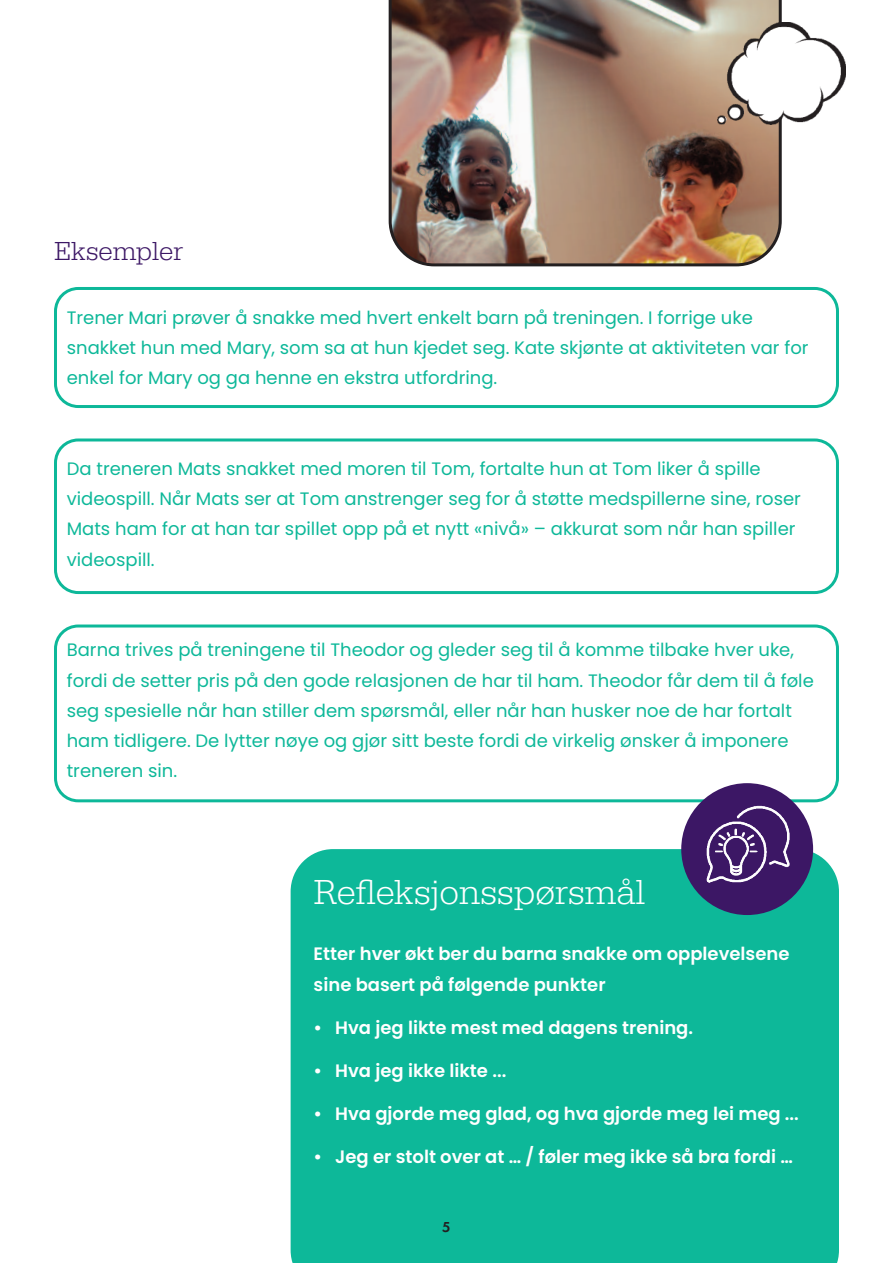
<style>
.page{position:relative;width:893px;height:1263px;background:#fff}
.page>*{position:absolute;margin:0;border:0;box-sizing:border-box;transform-origin:0 0}
.t1{font:300 36px "Egyptienne URW";color:#fff}
.t2{font:300 27px "Egyptienne URW";color:#3c1765}
.t3{font:18px/30.3px "Poppins";color:#0db899}
.t4{font:600 18px/30.3px "Poppins";color:#fff}
.t5{font:600 15px "Futura T";color:#231f20}
</style>
<div class="page">
<img style="left:389px;top:0;width:393px;height:266px">
<div style="left:291px;top:849px;width:548px;height:414px;background:#0db899"></div>
<svg style="left:54px;top:287px;width:785px;height:121px"></svg>
<svg style="left:54px;top:438px;width:785px;height:156px"></svg>
<svg style="left:54px;top:624px;width:785px;height:178px"></svg>
<div style="left:681px;top:783px;width:132px;height:132px;background:#3c1765;border-radius:50%"></div>
<img style="left:706px;top:805px;width:84px;height:78px">
<img style="left:718px;top:22px;width:128px;height:103px">
<h2 class="t2" style="left:54px;top:235px;width:131px">Eksempler</h2>
<p class="t3" style="left:67px;top:302px;width:743px">Trener Mari prøver å snakke med hvert enkelt barn på treningen. I forrige uke snakket hun med Mary, som sa at hun kjedet seg. Kate skjønte at aktiviteten var for enkel for Mary og ga henne en ekstra utfordring.</p>
<p class="t3" style="left:67px;top:453px;width:736px">Da treneren Mats snakket med moren til Tom, fortalte hun at Tom liker å spille videospill. Når Mats ser at Tom anstrenger seg for å støtte medspillerne sine, roser Mats ham for at han tar spillet opp på et nytt «nivå» – akkurat som når han spiller videospill.</p>
<p class="t3" style="left:67px;top:635px;width:749px">Barna trives på treningene til Theodor og gleder seg til å komme tilbake hver uke, fordi de setter pris på den gode relasjonen de har til ham. Theodor får dem til å føle seg spesielle når han stiller dem spørsmål, eller når han husker noe de har fortalt ham tidligere. De lytter nøye og gjør sitt beste fordi de virkelig ønsker å imponere treneren sin.</p>
<h1 class="t1" style="left:314px;top:870px;width:333px">Refleksjonsspørsmål</h1>
<p class="t4" style="left:314px;top:939px;width:477px">Etter hver økt ber du barna snakke om opplevelsene sine basert på følgende punkter</p>
<p class="t4" style="left:314px;top:1012px;width:381px">• Hva jeg likte mest med dagens trening.</p>
<p class="t4" style="left:314px;top:1055px;width:194px">• Hva jeg ikke likte ...</p>
<p class="t4" style="left:314px;top:1098px;width:487px">• Hva gjorde meg glad, og hva gjorde meg lei meg ...</p>
<p class="t4" style="left:314px;top:1141px;width:481px">• Jeg er stolt over at … / føler meg ikke så bra fordi …</p>
<p class="t5" style="left:442px;top:1218px;width:10px">5</p>
</div>
